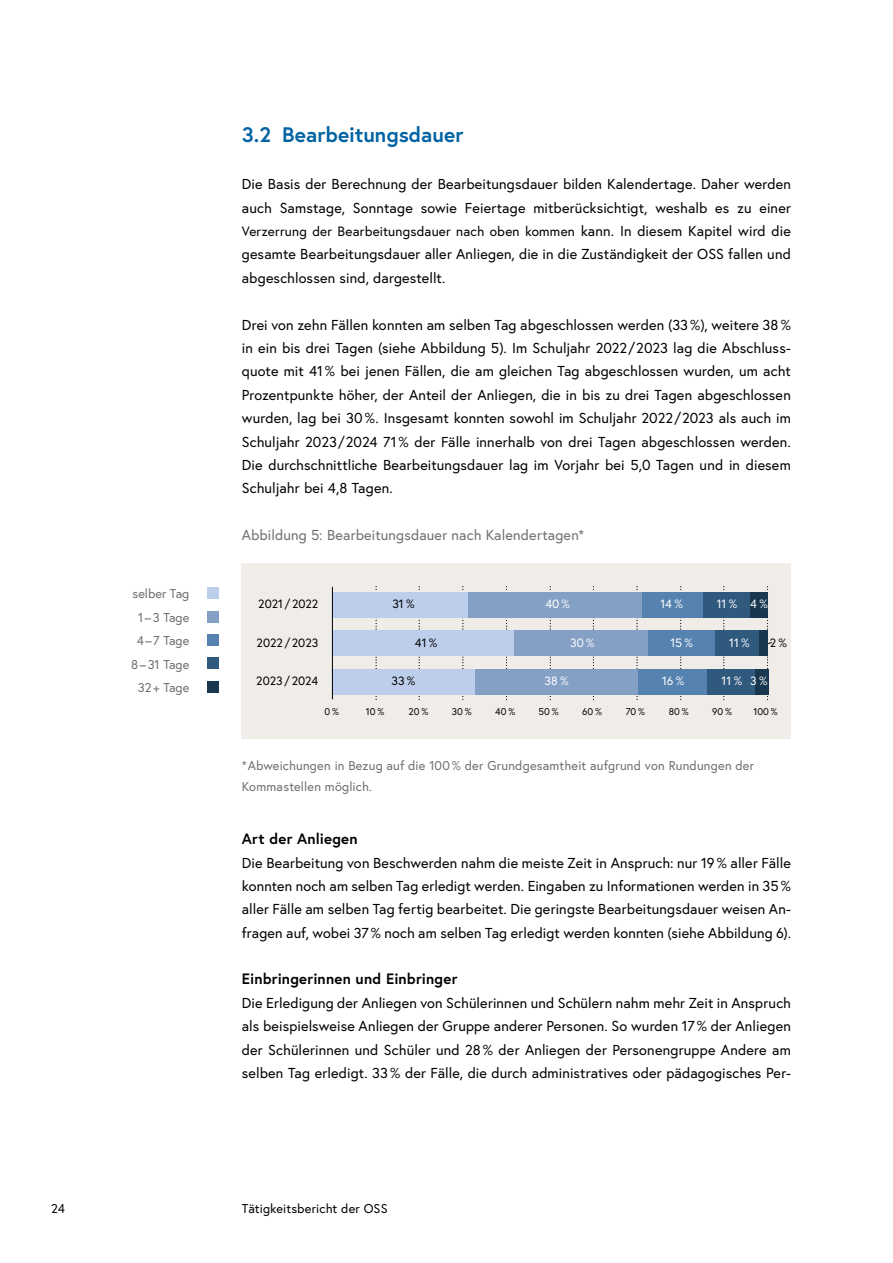
<style>
.page{position:relative;width:893px;height:1263px;background:#fff}
.page>*{position:absolute;margin:0;border:0;box-sizing:border-box;transform-origin:0 0}
.t1{font:700 21px "Europa Austria";letter-spacing:.005em;color:#0063a3}
.h4_ohne_Num_als_H3{font:700 15px "Europa Austria";letter-spacing:.015em;color:#000}
.p_Abstand_danach{font:14.4px/23.4px "Europa Austria";letter-spacing:.01em;color:#000;text-align:justify}
.t2{font:14.4px "Europa Austria";letter-spacing:.01em;color:#6f6f6e}
.p_Abstand_danach-2{font:13.5px "Europa Austria";letter-spacing:.015em;color:#000}
.p_Tabellen-_u_Diagrammanmerkungen{font:12.75px/23.4px "Europa Austria";letter-spacing:.015em;color:#6f6f6e}
.t3{font:12.75px "Europa Austria";letter-spacing:.01em;color:#000}
.t4{font:12px "Europa Austria";color:#000}
.t5{font:12px "Europa Austria";color:#fff}
.t6{font:9.75px "Europa Austria";color:#000}
.s1{font-size:14.4px}
</style>
<div class="page">
<div style="left:242px;top:563px;width:549px;height:176px;background:#f0ece8"></div>
<svg style="left:723px;top:587px;width:1px;height:113px"></svg>
<svg style="left:680px;top:587px;width:1px;height:113px"></svg>
<svg style="left:637px;top:587px;width:1px;height:113px"></svg>
<svg style="left:593px;top:587px;width:1px;height:113px"></svg>
<svg style="left:550px;top:587px;width:1px;height:113px"></svg>
<svg style="left:506px;top:587px;width:1px;height:113px"></svg>
<svg style="left:462px;top:587px;width:1px;height:113px"></svg>
<svg style="left:419px;top:587px;width:1px;height:113px"></svg>
<svg style="left:376px;top:587px;width:1px;height:113px"></svg>
<div style="left:207px;top:587px;width:12px;height:11px;background:#bdceec"></div>
<div style="left:207px;top:611px;width:12px;height:11px;background:#85a0c5"></div>
<div style="left:207px;top:634px;width:12px;height:12px;background:#5582af"></div>
<div style="left:207px;top:657px;width:12px;height:12px;background:#30597e"></div>
<div style="left:207px;top:681px;width:12px;height:11px;background:#1a3750"></div>
<div style="left:332px;top:630px;width:183px;height:26px;background:#bdceec"></div>
<div style="left:515px;top:630px;width:133px;height:26px;background:#85a0c5"></div>
<div style="left:648px;top:630px;width:67px;height:26px;background:#5582af"></div>
<div style="left:715px;top:630px;width:48px;height:26px;background:#30597e"></div>
<div style="left:759px;top:630px;width:9px;height:26px;background:#1a3750"></div>
<div style="left:332px;top:592px;width:136px;height:26px;background:#bdceec"></div>
<div style="left:642px;top:592px;width:61px;height:26px;background:#5582af"></div>
<div style="left:468px;top:592px;width:174px;height:26px;background:#85a0c5"></div>
<div style="left:703px;top:592px;width:47px;height:26px;background:#30597e"></div>
<div style="left:750px;top:592px;width:18px;height:26px;background:#1a3750"></div>
<svg style="left:767px;top:587px;width:5px;height:113px"></svg>
<div style="left:332px;top:669px;width:143px;height:25px;background:#bdceec"></div>
<div style="left:475px;top:669px;width:163px;height:25px;background:#85a0c5"></div>
<div style="left:638px;top:669px;width:70px;height:25px;background:#5582af"></div>
<div style="left:708px;top:669px;width:47px;height:25px;background:#30597e"></div>
<div style="left:755px;top:669px;width:13px;height:25px;background:#1a3750"></div>
<hr style="left:332px;top:587px;width:1px;height:112px;background:#000">
<h2 class="t1" style="left:242px;top:121px;width:223px">3.2 Bearbeitungsdauer</h2>
<p class="p_Abstand_danach" style="left:242px;top:172px;width:551px">Die Basis der Berechnung der Bearbeitungsdauer bilden Kalendertage. Daher werden auch Samstage, Sonntage sowie Feiertage mitberücksichtigt, weshalb es zu einer</p>
<p class="p_Abstand_danach-2" style="left:242px;top:223px;width:551px">Verzerrung der Bearbeitungsdauer nach oben kommen <span class="s1">kann. In diesem Kapitel wird die</span></p>
<p class="p_Abstand_danach" style="left:242px;top:242px;width:551px">gesamte Bearbeitungsdauer aller Anliegen, die in die Zuständigkeit der OSS fallen und abgeschlossen sind, dargestellt.</p>
<p class="p_Abstand_danach" style="left:242px;top:313px;width:551px">Drei von zehn Fällen konnten am selben Tag abgeschlossen werden (33 %), weitere 38 % in ein bis drei Tagen (siehe Abbildung 5). Im Schuljahr 2022/2023 lag die Abschluss&shy;quote mit 41 % bei jenen Fällen, die am gleichen Tag abgeschlossen wurden, um acht Prozentpunkte höher, der Anteil der Anliegen, die in bis zu drei Tagen abgeschlossen wurden, lag bei 30 %. Insgesamt konnten sowohl im Schuljahr 2022/2023 als auch im Schuljahr 2023/2024 71 % der Fälle innerhalb von drei Tagen abgeschlossen werden.<br>Die durchschnittliche Bearbeitungsdauer lag im Vorjahr bei 5,0 Tagen und in diesem Schuljahr bei 4,8 Tagen.</p>
<p class="t2" style="left:242px;top:526px;width:344px">Abbildung 5: Bearbeitungsdauer nach Kalendertagen*</p>
<p class="p_Tabellen-_u_Diagrammanmerkungen" style="left:131px;top:582px;width:60px;text-align:center">selber Tag<br>1 – 3 Tage<br>4 – 7 Tage<br>8 – 31 Tage<br>32 + Tage</p>
<p class="t4" style="left:392px;top:597px;width:24px">31 %</p>
<p class="t5" style="left:545px;top:597px;width:26px">40 %</p>
<p class="t5" style="left:660px;top:597px;width:24px">14 %</p>
<p class="t5" style="left:717px;top:597px;width:53px">11 % 4 %</p>
<p class="t4" style="left:258px;top:597px;width:61px">2021 /2022</p>
<p class="t4" style="left:257px;top:635px;width:63px">2022/2023</p>
<p class="t4" style="left:256px;top:673px;width:63px">2023/2024</p>
<p class="t4" style="left:415px;top:635px;width:24px">41 %</p>
<p class="t5" style="left:570px;top:635px;width:26px">30 %</p>
<p class="t5" style="left:670px;top:635px;width:24px">15 %</p>
<p class="t5" style="left:729px;top:635px;width:22px">11 %</p>
<p class="t4" style="left:770px;top:635px;width:19px">2 %</p>
<p class="t4" style="left:391px;top:673px;width:25px">33 %</p>
<p class="t5" style="left:544px;top:673px;width:26px">38 %</p>
<p class="t5" style="left:662px;top:673px;width:24px">16 %</p>
<p class="t5" style="left:721px;top:673px;width:48px">11 % 3 %</p>
<p class="t6" style="left:324px;top:705px;width:16px">0 %</p>
<p class="t6" style="left:366px;top:705px;width:20px">10 %</p>
<p class="t6" style="left:409px;top:705px;width:21px">20 %</p>
<p class="t6" style="left:452px;top:705px;width:21px">30 %</p>
<p class="t6" style="left:495px;top:705px;width:22px">40 %</p>
<p class="t6" style="left:538px;top:705px;width:22px">50 %</p>
<p class="t6" style="left:582px;top:705px;width:21px">60 %</p>
<p class="t6" style="left:626px;top:705px;width:21px">70 %</p>
<p class="t6" style="left:669px;top:705px;width:22px">80 %</p>
<p class="t6" style="left:712px;top:705px;width:21px">90 %</p>
<p class="t6" style="left:753px;top:705px;width:26px">100 %</p>
<p class="p_Tabellen-_u_Diagrammanmerkungen" style="left:242px;top:755px;width:514px;line-height:20.7px">*Abweichungen in Bezug auf die 100 % der Grundgesamtheit aufgrund von Rundungen der<br>Kommastellen möglich.</p>
<h2 class="h4_ohne_Num_als_H3" style="left:242px;top:829px;width:117px">Art der Anliegen</h2>
<p class="p_Abstand_danach" style="left:242px;top:850px;width:551px">Die Bearbeitung von Beschwerden nahm die meiste Zeit in Anspruch: nur 19 % aller Fälle konnten noch am selben Tag erledigt werden. Eingaben zu Informationen werden in 35 % aller Fälle am selben Tag fertig bearbeitet. Die geringste Bearbeitungsdauer weisen An&shy;fragen auf, wobei 37% noch am selben Tag erledigt werden konnten (siehe Abbildung 6).</p>
<h2 class="h4_ohne_Num_als_H3" style="left:242px;top:969px;width:217px">Einbringerinnen und Einbringer</h2>
<p class="p_Abstand_danach" style="left:242px;top:991px;width:551px">Die Erledigung der Anliegen von Schülerinnen und Schülern nahm mehr Zeit in Anspruch als beispielsweise Anliegen der Gruppe anderer Personen. So wurden 17 % der Anliegen der Schülerinnen und Schüler und 28 % der Anliegen der Personengruppe Andere am selben Tag erledigt. 33 % der Fälle, die durch administratives oder pädagogisches Per-</p>
<p class="t3" style="left:51px;top:1200px;width:15px">24</p>
<p class="t3" style="left:242px;top:1200px;width:147px">Tätigkeitsbericht der OSS</p>
</div>
